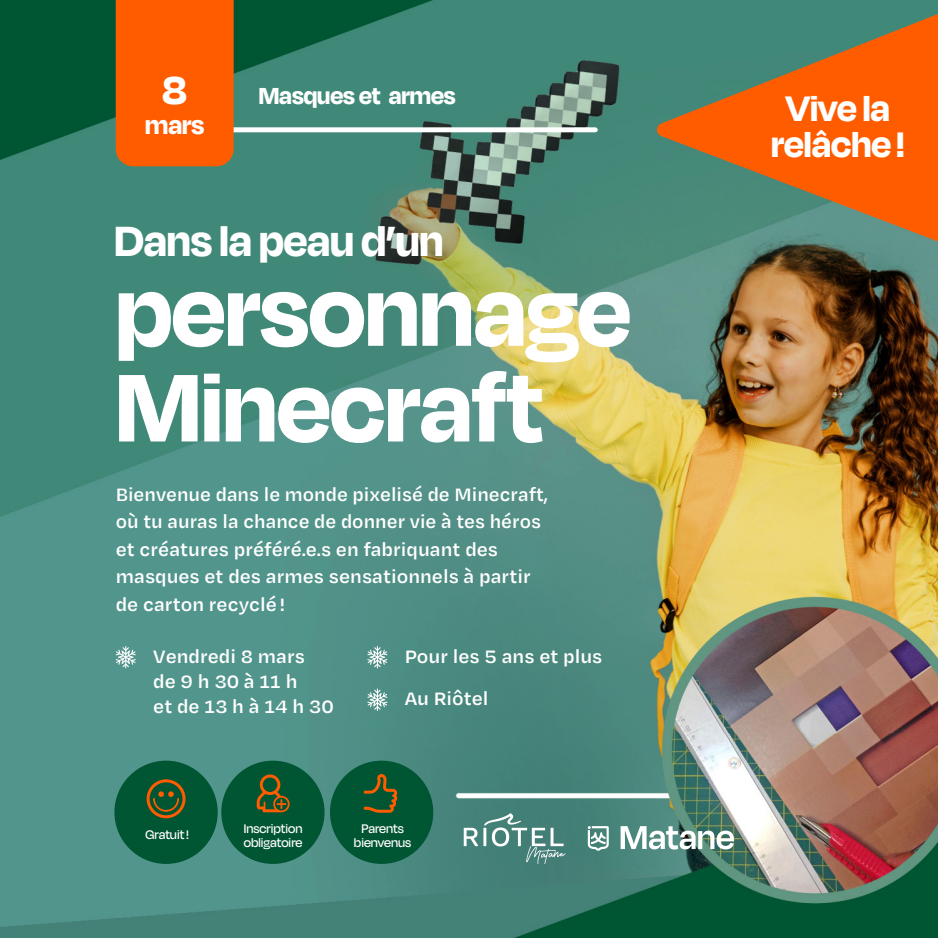
<style>
.page{position:relative;width:938px;height:938px;background:#fff}
.page>*{position:absolute;margin:0;border:0;box-sizing:border-box;transform-origin:0 0}
.Titre_1{font:700 110.62px/95.6px "Degular Display";color:#fff}
.t1{font:700 48.69px "Degular Display";color:#fff}
.mars{font:700 44.81px "Degular Display";color:#fff}
.t2{font:700 40.88px "Degular Display";color:#fff}
.mars-2{font:700 29.06px "Degular Display";color:#fff}
.mars-3{font:700 26.75px "Degular Display";color:#fff}
.Texte_courant{font:600 20.62px/27.5px "Degular Text";color:#fff}
.t3{font:500 14.38px/13.8px "Degular Display";color:#fff}
</style>
<div class="page">
<img style="left:0;top:0;width:938px;height:938px">
<div style="left:218px;top:127px;width:377px;height:5px;background:#fff"></div>
<svg style="left:644px;top:0;width:294px;height:258px;background:#967545"></svg>
<div style="left:116px;top:0;width:118px;height:166px;background:#ff5c00"></div>
<div style="left:114px;top:760px;width:104px;height:103px;background:#053;border-radius:50%"></div>
<svg style="left:147px;top:779px;width:38px;height:39px"></svg>
<svg style="left:116px;top:646px;width:20px;height:22px"></svg>
<div style="left:221px;top:760px;width:103px;height:103px;background:#053;border-radius:50%"></div>
<svg style="left:257px;top:774px;width:32px;height:38px"></svg>
<svg style="left:367px;top:646px;width:20px;height:22px"></svg>
<svg style="left:367px;top:688px;width:20px;height:23px"></svg>
<div style="left:330px;top:760px;width:103px;height:103px;background:#053;border-radius:50%"></div>
<svg style="left:363px;top:774px;width:35px;height:38px"></svg>
<svg style="left:620px;top:826px;width:114px;height:23px"></svg>
<svg style="left:587px;top:826px;width:21px;height:24px"></svg>
<img style="left:456px;top:812px;width:117px;height:59px">
<p class="mars" style="left:162px;top:64px;width:26px">8</p>
<p class="mars-2" style="left:145px;top:108px;width:60px">mars</p>
<p class="mars-3" style="left:259px;top:79px;width:198px">Masques et armes</p>
<p class="t2" style="left:786px;top:84px;width:105px">Vive la</p>
<p class="t2" style="left:771px;top:121px;width:135px">relâche !</p>
<p class="t1" style="left:114px;top:212px;width:330px">Dans la peau d’un</p>
<p class="Titre_1" style="left:116px;top:260px;width:516px">personnage<br>Minecraft</p>
<p class="Texte_courant" style="left:116px;top:479px;width:434px">Bienvenue dans le monde pixelisé de Minecraft, où tu auras la chance de donner vie à tes héros et créatures préféré.e.s en fabriquant des masques et des armes sensationnels à partir de carton recyclé!</p>
<p class="Texte_courant" style="left:153px;top:642px;width:182px;line-height:25px">Vendredi 8 mars<br>de 9 h 30 à 11 h<br>et de 13 h à 14 h 30</p>
<p class="Texte_courant" style="left:405px;top:641px;width:199px">Pour les 5 ans et plus</p>
<p class="Texte_courant" style="left:405px;top:684px;width:85px">Au Riôtel</p>
<p class="t3" style="left:146px;top:827px;width:45px">Gratuit!</p>
<p class="t3" style="left:244px;top:821px;width:60px">Inscription obligatoire</p>
<p class="t3" style="left:354px;top:821px;width:59px;text-align:center">Parents bienvenus</p>
</div>
